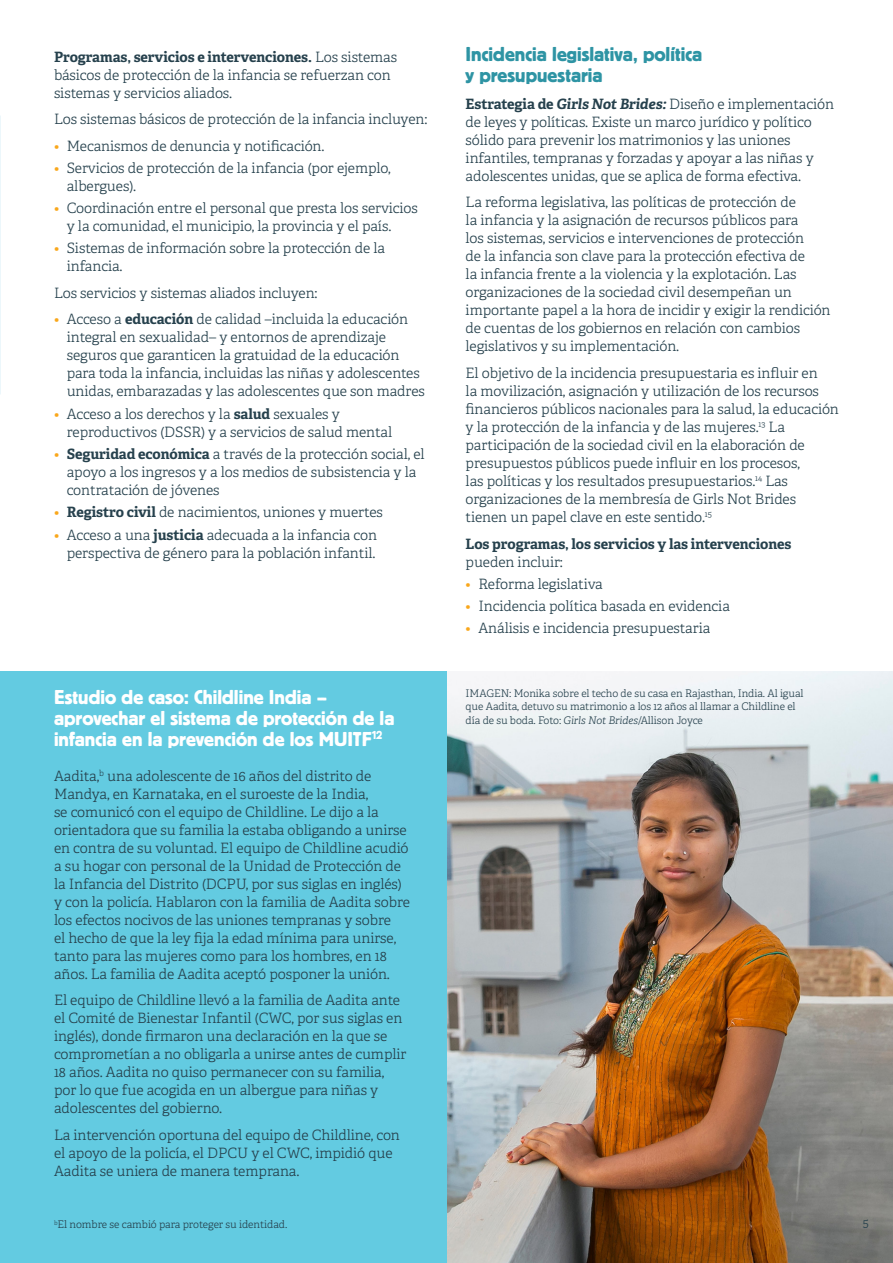
<style>
.page{position:relative;width:893px;height:1263px;background:#fff}
.page>*{position:absolute;margin:0;border:0;box-sizing:border-box;transform-origin:0 0}
.Sub_Head-Level_1{font:21px/21px "Platz";color:#fff}
.Sub_Head-Level_2{font:21px/21px "Platz";color:#2e94a4}
.Body_Text{font:300 14.25px/18px "Adelle";letter-spacing:-.005em;color:#26414d}
.Bulleted{font:300 14.25px/18px "Adelle";letter-spacing:-.005em;color:#26414d}
.Bulleted-2{font:700 14.25px/18px "Adelle";letter-spacing:-.005em;color:#26414d}
.Body_Text-2{font:300 12px "Adelle";color:#26414d}
.Photo_credit{font:300 10.5px/13.5px "Adelle";letter-spacing:-.005em;color:#26414d}
.Footnotes{font:300 10.5px "Adelle";letter-spacing:-.005em;color:#26414d}
.s1{font-weight:700}
.s2{color:#f9a71b}
.s3{font-weight:700;font-style:italic}
.s4{font-weight:300}
.s5{font-style:italic}
</style>
<div class="page">
<img style="left:446px;top:672px;width:447px;height:591px">
<div style="left:0;top:672px;width:446px;height:591px;background:#63cbe1"></div>
<p class="Body_Text" style="left:54px;top:48px;width:345px"><span class="s1">Programas, servicios e intervenciones.</span> Los sistemas básicos de protección de la infancia se refuerzan con sistemas y servicios aliados.</p>
<p class="Body_Text" style="left:54px;top:110px;width:375px">Los sistemas básicos de protección de la infancia incluyen:</p>
<p class="Bulleted" style="left:54px;top:137px;width:272px"><span class="s2">•</span> Mecanismos de denuncia y notificación.</p>
<p class="Bulleted" style="left:67px;top:159px;width:325px;text-indent:-13px"><span class="s2">•</span> Servicios de protección de la infancia (por ejemplo, albergues).</p>
<p class="Bulleted" style="left:67px;top:199px;width:353px;text-indent:-13px"><span class="s2">•</span> Coordinación entre el personal que presta los servicios y la comunidad, el municipio, la provincia y el país.</p>
<p class="Bulleted" style="left:67px;top:240px;width:320px;text-indent:-13px"><span class="s2">•</span> Sistemas de información sobre la protección de la infancia.</p>
<p class="Body_Text" style="left:54px;top:284px;width:265px">Los servicios y sistemas aliados incluyen:</p>
<p class="Bulleted" style="left:67px;top:311px;width:360px;text-indent:-13px"><span class="s2">•</span> Acceso a <span class="s1">educación</span> de calidad –incluida la educación integral en sexualidad– y entornos de aprendizaje seguros que garanticen la gratuidad de la educación para toda la infancia, incluidas las niñas y adolescentes unidas, embarazadas y las adolescentes que son madres</p>
<p class="Bulleted" style="left:67px;top:405px;width:327px;text-indent:-13px"><span class="s2">•</span> Acceso a los derechos y la <span class="s1">salud</span> sexuales y reproductivos (DSSR) y a servicios de salud mental</p>
<p class="Bulleted" style="left:67px;top:445px;width:359px;text-indent:-13px"><span class="s2">•</span> <span class="s1">Seguridad económica</span> a través de la protección social, el apoyo a los ingresos y a los medios de subsistencia y la contratación de jóvenes</p>
<p class="Bulleted" style="left:54px;top:503px;width:330px"><span class="s2">•</span> <span class="s1">Registro civil</span> de nacimientos, uniones y muertes</p>
<p class="Bulleted" style="left:54px;top:526px;width:325px;text-align:right"><span class="s2">•</span> Acceso a una <span class="s1">justicia</span> adecuada a la infancia con perspectiva de género para la población infantil.</p>
<p class="Sub_Head-Level_1" style="left:54px;top:686px;width:342px">Estudio de caso: Childline India – aprovechar el sistema de protección de la infancia en la prevención de los MUITF<sup>12</sup></p>
<p class="Body_Text" style="left:54px;top:767px;width:358px">Aadita,<sup>b</sup> una adolescente de 16 años del distrito de Mandya, en Karnataka, en el suroeste de la India,<br>se comunicó con el equipo de Childline. Le dijo a la orientadora que su familia la estaba obligando a unirse en contra de su voluntad. El equipo de Childline acudió a su hogar con personal de la Unidad de Protección de la Infancia del Distrito (DCPU, por sus siglas en inglés) y con la policía. Hablaron con la familia de Aadita sobre los efectos nocivos de las uniones tempranas y sobre<br>el hecho de que la ley fija la edad mínima para unirse, tanto para las mujeres como para los hombres, en 18 años. La familia de Aadita aceptó posponer la unión.</p>
<p class="Body_Text" style="left:54px;top:991px;width:354px">El equipo de Childline llevó a la familia de Aadita ante el Comité de Bienestar Infantil (CWC, por sus siglas en inglés), donde firmaron una declaración en la que se comprometían a no obligarla a unirse antes de cumplir 18 años. Aadita no quiso permanecer con su familia, por lo que fue acogida en un albergue para niñas y adolescentes del gobierno.</p>
<p class="Body_Text" style="left:54px;top:1126px;width:347px">La intervención oportuna del equipo de Childline, con el apoyo de la policía, el DPCU y el CWC, impidió que<br>Aadita se uniera de manera temprana.</p>
<p class="Footnotes" style="left:54px;top:1218px;width:235px"><sup>b</sup>El nombre se cambió para proteger su identidad.</p>
<p class="Sub_Head-Level_2" style="left:466px;top:44px;width:238px">Incidencia legislativa, política y presupuestaria</p>
<p class="Body_Text" style="left:466px;top:95px;width:370px"><span class="s1">Estrategia de</span> <span class="s3">Girls Not Brides:</span> Diseño e implementación de leyes y políticas. Existe un marco jurídico y político sólido para prevenir los matrimonios y las uniones infantiles, tempranas y forzadas y apoyar a las niñas y adolescentes unidas, que se aplica de forma efectiva.</p>
<p class="Body_Text" style="left:466px;top:194px;width:366px">La reforma legislativa, las políticas de protección de<br>la infancia y la asignación de recursos públicos para<br>los sistemas, servicios e intervenciones de protección<br>de la infancia son clave para la protección efectiva de<br>la infancia frente a la violencia y la explotación. Las organizaciones de la sociedad civil desempeñan un importante papel a la hora de incidir y exigir la rendición de cuentas de los gobiernos en relación con cambios legislativos y su implementación.</p>
<p class="Body_Text" style="left:466px;top:364px;width:375px">El objetivo de la incidencia presupuestaria es influir en<br>la movilización, asignación y utilización de los recursos financieros públicos nacionales para la salud, la educación y la protección de la infancia y de las mujeres.<sup>13</sup> La participación de la sociedad civil en la elaboración de presupuestos públicos puede influir en los procesos,<br>las políticas y los resultados presupuestarios.<sup>14</sup> Las organizaciones de la membresía de Girls Not Brides tienen un papel clave en este sentido.<sup>15</sup></p>
<p class="Bulleted-2" style="left:466px;top:534px;width:327px">Los programas, los servicios y las intervenciones <span class="s4">pueden incluir:</span></p>
<p class="Bulleted" style="left:466px;top:575px;width:139px"><span class="s2">•</span> Reforma legislativa</p>
<p class="Bulleted" style="left:466px;top:597px;width:266px"><span class="s2">•</span> Incidencia política basada en evidencia</p>
<p class="Bulleted" style="left:466px;top:619px;width:246px"><span class="s2">•</span> Análisis e incidencia presupuestaria</p>
<p class="Photo_credit" style="left:466px;top:686px;width:340px">IMAGEN: Monika sobre el techo de su casa en Rajasthan, India. Al igual que Aadita, detuvo su matrimonio a los 12 años al llamar a Childline el día de su boda. Foto: <span class="s5">Girls Not Brides</span>/Allison Joyce</p>
<p class="Body_Text-2" style="left:863px;top:1216px;width:8px">5</p>
</div>
